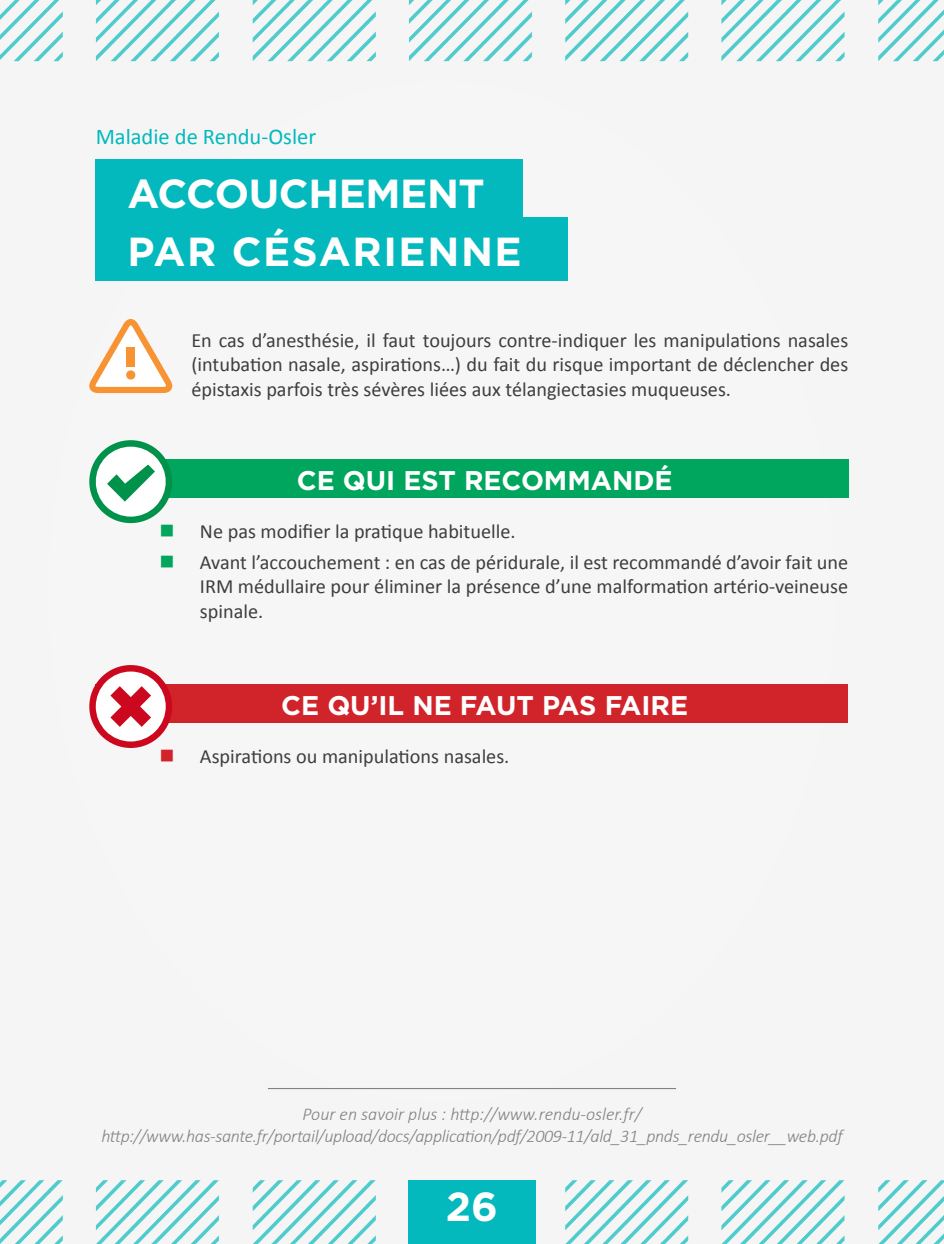
<style>
.page{position:relative;width:944px;height:1244px;background:#fff}
.page>*{position:absolute;margin:0;border:0;box-sizing:border-box;transform-origin:0 0}
.t1{font:700 40.5px "Gotham";letter-spacing:-.01em;color:#fff}
.t2{font:700 40.5px "Gotham";letter-spacing:.04em;color:#fff}
.t3{font:700 27px "Gotham";color:#fff}
.t4{font:22.5px "Calibri";color:#03b9bd}
.t5{font:20.25px/24.3px "Calibri";color:#3e3e3f;text-align:justify}
.t6{font:italic 300 18px "Calibri";letter-spacing:-.02em;color:#808285}
.t7{font:italic 300 18px "Calibri";color:#808285}
</style>
<div class="page">
<div style="left:96px;top:159px;width:427px;height:64px;background:#03b9bd"></div>
<div style="left:96px;top:217px;width:472px;height:64px;background:#03b9bd"></div>
<div style="left:96px;top:684px;width:752px;height:38px;background:#d1232a"></div>
<div style="left:96px;top:459px;width:752px;height:38px;background:#00a65d"></div>
<img style="left:0;top:0;width:944px;height:62px">
<img style="left:0;top:1180px;width:944px;height:64px">
<div style="left:408px;top:1180px;width:128px;height:64px;background:#03b9bd"></div>
<hr style="left:268px;top:1088px;width:408px;height:1px;background:#808285">
<svg style="left:89px;top:319px;width:84px;height:74px"></svg>
<div style="left:126px;top:370px;width:9px;height:10px;background:#f79332;border-radius:50%"></div>
<div style="left:127px;top:347px;width:8px;height:20px;background:#f79332"></div>
<svg style="left:89px;top:665px;width:87px;height:83px"></svg>
<svg style="left:89px;top:440px;width:87px;height:84px"></svg>
<p class="t4" style="left:96px;top:123px;width:222px">Maladie de Rendu-Osler</p>
<p class="t1" style="left:128px;top:171px;width:359px">ACCOUCHEMENT</p>
<p class="t2" style="left:128px;top:228px;width:396px">PAR CÉSARIENNE</p>
<p class="t5" style="left:191px;top:328px;width:658px">En cas d’anesthésie, il faut toujours contre-indiquer les manipulations nasales (intubation nasale, aspirations…) du fait du risque important de déclencher des épistaxis parfois très sévères liées aux télangiectasies muqueuses.</p>
<p class="t3" style="left:297px;top:465px;width:377px">CE QUI EST RECOMMANDÉ</p>
<p class="t5" style="left:200px;top:519px;width:317px">Ne pas modifier la pratique habituelle.</p>
<p class="t5" style="left:200px;top:550px;width:650px">Avant l’accouchement : en cas de péridurale, il est recommandé d’avoir fait une IRM médullaire pour éliminer la présence d’une malformation artério-veineuse spinale.</p>
<p class="t3" style="left:281px;top:689px;width:408px">CE QU’IL NE FAUT PAS FAIRE</p>
<p class="t5" style="left:200px;top:744px;width:311px">Aspirations ou manipulations nasales.</p>
<p class="t7" style="left:302px;top:1103px;width:340px">Pour en savoir plus : http://www.rendu-osler.fr/</p>
<p class="t6" style="left:101px;top:1125px;width:743px">http://www.has-sante.fr/portail/upload/docs/application/pdf/2009-11/ald_31_pnds_rendu_osler__web.pdf</p>
<p class="t1" style="left:446px;top:1183px;width:54px">26</p>
</div>
